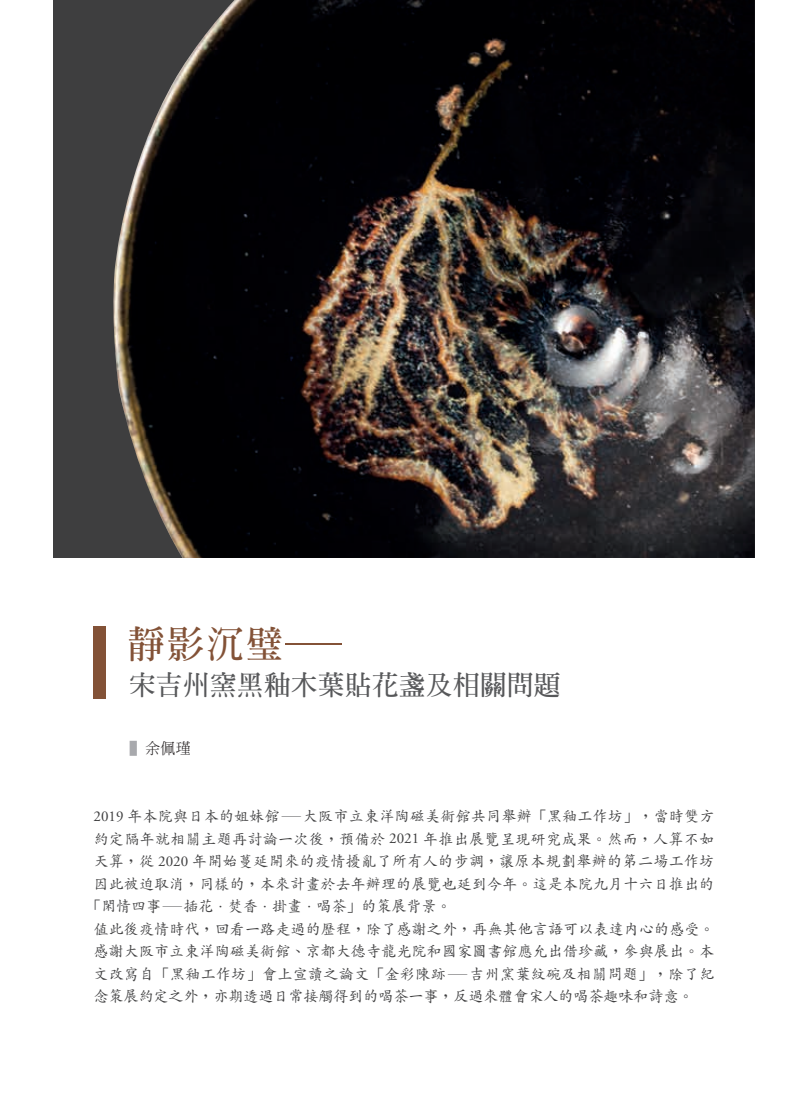
<style>
.page{position:relative;width:808px;height:1106px;background:#fff}
.page>*{position:absolute;margin:0;border:0;box-sizing:border-box;transform-origin:0 0}
.t1{font:700 37.5px "AR Ming B5";color:#835237}
.t2{font:700 27px "AR Ming B5";color:#57585a}
.t3{font:500 15px "AR Kai B5";letter-spacing:.01em;color:#3e3e3f}
.t4{font:300 15px "AR Ming B5";color:#231f20}
.s1{color:#a8a9ad}
.s2{font-family:"Adobe Garamond Pro";font-weight:400}
.s3{font-family:"AR Ming B5";font-weight:300;font-size:14.25px}
</style>
<div class="page">
<div style="left:53px;top:0;width:702px;height:558px;background:#3e3e3f"></div>
<img style="left:113px;top:0;width:642px;height:558px">
<div style="left:94px;top:626px;width:12px;height:72px;background:#835237"></div>
<h1 class="t1" style="left:128px;top:625px;width:215px">靜影沉璧─</h1>
<h2 class="t2" style="left:129px;top:671px;width:433px">宋吉州窯黑釉木葉貼花盞及相關問題</h2>
<p class="t4" style="left:130px;top:741px;width:63px"><span class="s1">▌</span>余佩瑾</p>
<p class="t3" style="left:94px;top:809px;width:622px"><span class="s2">2019</span> 年本院與日本的姐妹館—大阪市立東洋陶磁美術館共同舉辦「黑釉工作坊」，當時雙方</p>
<p class="t3" style="left:94px;top:831px;width:622px">約定隔年就相關主題再討論一次後，預備於 <span class="s2">2021</span> 年推出展覽呈現研究成果。然而，人算不如</p>
<p class="t3" style="left:94px;top:854px;width:622px">天算，從 <span class="s2">2020</span> 年開始蔓延開來的疫情擾亂了所有人的步調，讓原本規劃舉辦的第二場工作坊</p>
<p class="t3" style="left:94px;top:876px;width:622px">因此被迫取消，同樣的，本來計畫於去年辦理的展覽也延到今年。這是本院九月十六日推出的</p>
<p class="t3" style="left:86px;top:899px;width:367px">「閑情四事—插花<span class="s3">．</span>焚香<span class="s3">．</span>掛畫<span class="s3">．</span>喝茶」的策展背景。</p>
<p class="t3" style="left:94px;top:921px;width:622px">值此後疫情時代，回看一路走過的歷程，除了感謝之外，再無其他言語可以表達內心的感受。</p>
<p class="t3" style="left:94px;top:944px;width:622px">感謝大阪市立東洋陶磁美術館、京都大德寺龍光院和國家圖書館應允出借珍藏，參與展出。本</p>
<p class="t3" style="left:94px;top:966px;width:622px">文改寫自「黑釉工作坊」會上宣讀之論文「金彩陳跡—吉州窯葉紋碗及相關問題」，除了紀</p>
<p class="t3" style="left:94px;top:989px;width:601px">念策展約定之外，亦期透過日常接觸得到的喝茶一事，反過來體會宋人的喝茶趣味和詩意。</p>
</div>
